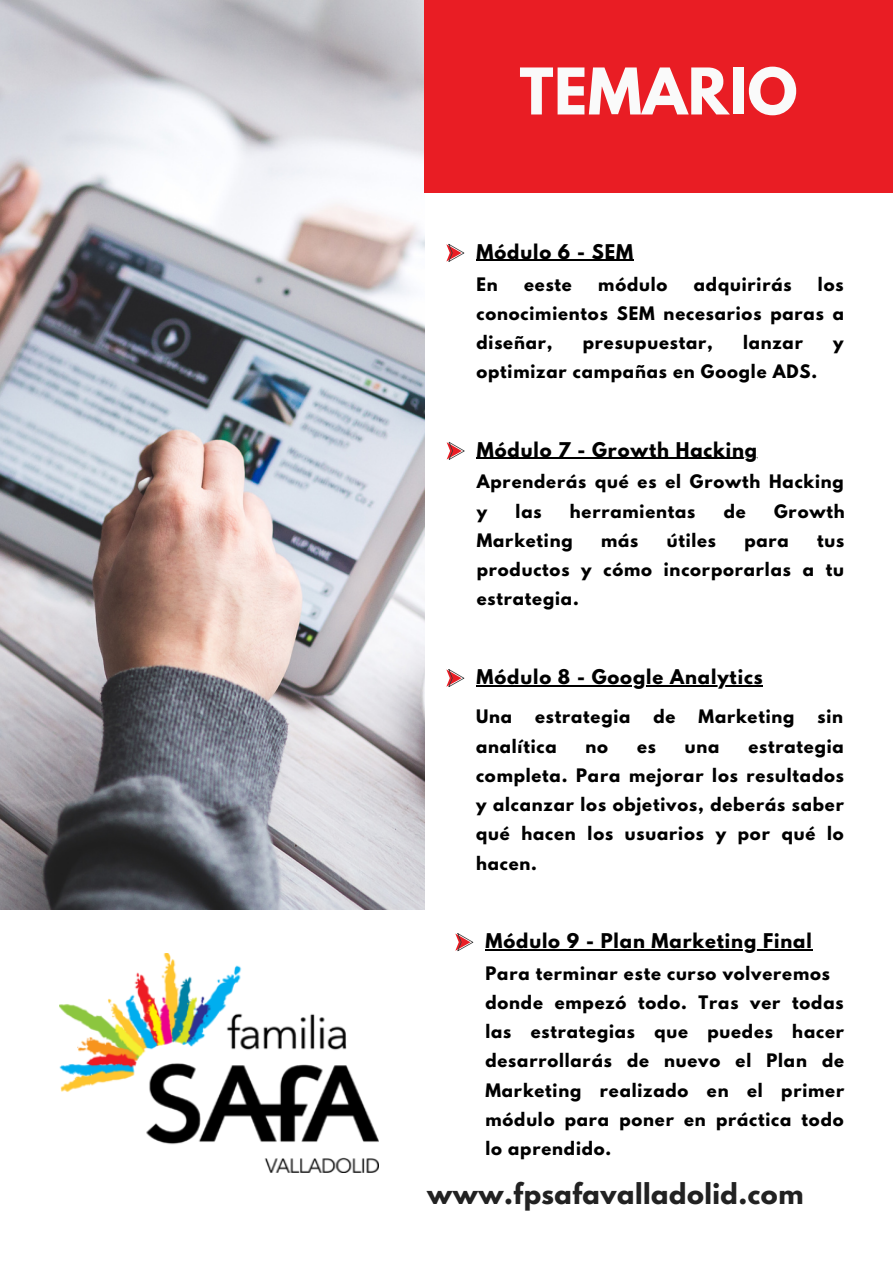
<style>
.page{position:relative;width:893px;height:1264px;background:#fff}
.page>*{position:absolute;margin:0;border:0;box-sizing:border-box;transform-origin:0 0}
.t1{font:700 57px "League Spartan";letter-spacing:.01em;color:#fafafa}
.t2{font:700 25.5px "League Spartan";letter-spacing:.02em;color:#222}
.t3{font:700 18px "League Spartan";letter-spacing:.05em;color:#000}
.t4{font:700 16.5px/29.2px "League Spartan";letter-spacing:.05em;color:#000;text-align:justify}
</style>
<div class="page">
<img style="left:0;top:0;width:425px;height:909px">
<img style="left:60px;top:953px;width:319px;height:219px">
<div style="left:424px;top:0;width:468px;height:192px;background:#e91d24"></div>
<hr style="left:476px;top:260px;width:158px;height:1px;background:#000">
<svg style="left:446px;top:244px;width:18px;height:18px"></svg>
<hr style="left:477px;top:458px;width:281px;height:1px;background:#000">
<svg style="left:446px;top:442px;width:18px;height:18px"></svg>
<hr style="left:476px;top:685px;width:287px;height:1px;background:#000">
<svg style="left:446px;top:669px;width:18px;height:18px"></svg>
<hr style="left:485px;top:949px;width:327px;height:1px;background:#000">
<svg style="left:455px;top:933px;width:18px;height:18px"></svg>
<h1 class="t1" style="left:519px;top:63px;width:279px">TEMARIO</h1>
<p class="t3" style="left:476px;top:242px;width:158px">Módulo 6 - SEM</p>
<p class="t4" style="left:476px;top:271px;width:369px;text-indent:341px">los conocimientos SEM necesarios paras a diseñar,</p>
<p class="t4" style="left:476px;top:271px;width:23px">En</p>
<p class="t4" style="left:524px;top:271px;width:49px">eeste</p>
<p class="t4" style="left:598px;top:271px;width:71px">módulo</p>
<p class="t4" style="left:693px;top:271px;width:99px">adquirirás</p>
<p class="t4" style="left:582px;top:330px;width:132px">presupuestar,</p>
<p class="t4" style="left:743px;top:330px;width:61px">lanzar</p>
<p class="t4" style="left:833px;top:330px;width:12px">y</p>
<p class="t4" style="left:476px;top:359px;width:342px">optimizar campañas en Google ADS.</p>
<p class="t3" style="left:477px;top:440px;width:282px">Módulo 7 - Growth Hacking</p>
<p class="t4" style="left:477px;top:469px;width:368px">Aprenderás qué es el Growth Hacking y</p>
<p class="t4" style="left:515px;top:498px;width:27px">las</p>
<p class="t4" style="left:570px;top:498px;width:127px">herramientas</p>
<p class="t4" style="left:723px;top:498px;width:24px">de</p>
<p class="t4" style="left:774px;top:498px;width:72px">Growth</p>
<p class="t4" style="left:477px;top:528px;width:97px">Marketing</p>
<p class="t4" style="left:601px;top:528px;width:39px">más</p>
<p class="t4" style="left:666px;top:528px;width:51px">útiles</p>
<p class="t4" style="left:744px;top:528px;width:46px">para</p>
<p class="t4" style="left:477px;top:528px;width:369px;text-indent:340px">tus productos y cómo incorporarlas a tu estrategia.</p>
<p class="t3" style="left:476px;top:667px;width:287px">Módulo 8 - Google Analytics</p>
<p class="t4" style="left:476px;top:704px;width:38px">Una</p>
<p class="t4" style="left:535px;top:704px;width:97px">estrategia</p>
<p class="t4" style="left:653px;top:704px;width:24px">de</p>
<p class="t4" style="left:698px;top:704px;width:97px">Marketing</p>
<p class="t4" style="left:817px;top:704px;width:27px">sin</p>
<p class="t4" style="left:476px;top:733px;width:82px">analítica</p>
<p class="t4" style="left:585px;top:733px;width:24px">no</p>
<p class="t4" style="left:637px;top:733px;width:20px">es</p>
<p class="t4" style="left:685px;top:733px;width:36px">una</p>
<p class="t4" style="left:476px;top:733px;width:369px;text-indent:272px">estrategia completa. Para mejorar los resultados y alcanzar los objetivos, deberás saber qué hacen los usuarios y por qué lo hacen.</p>
<p class="t3" style="left:485px;top:931px;width:328px">Módulo 9 - Plan Marketing Final</p>
<p class="t4" style="left:485px;top:960px;width:360px;text-align:left">Para terminar este curso volveremos donde empezó todo. Tras ver todas las estrategias que puedes hacer desarrollarás de nuevo el Plan de<br>Marketing realizado en el primer módulo para poner en práctica todo lo aprendido.</p>
<h2 class="t2" style="left:427px;top:1180px;width:377px">www.fpsafavalladolid.com</h2>
</div>
